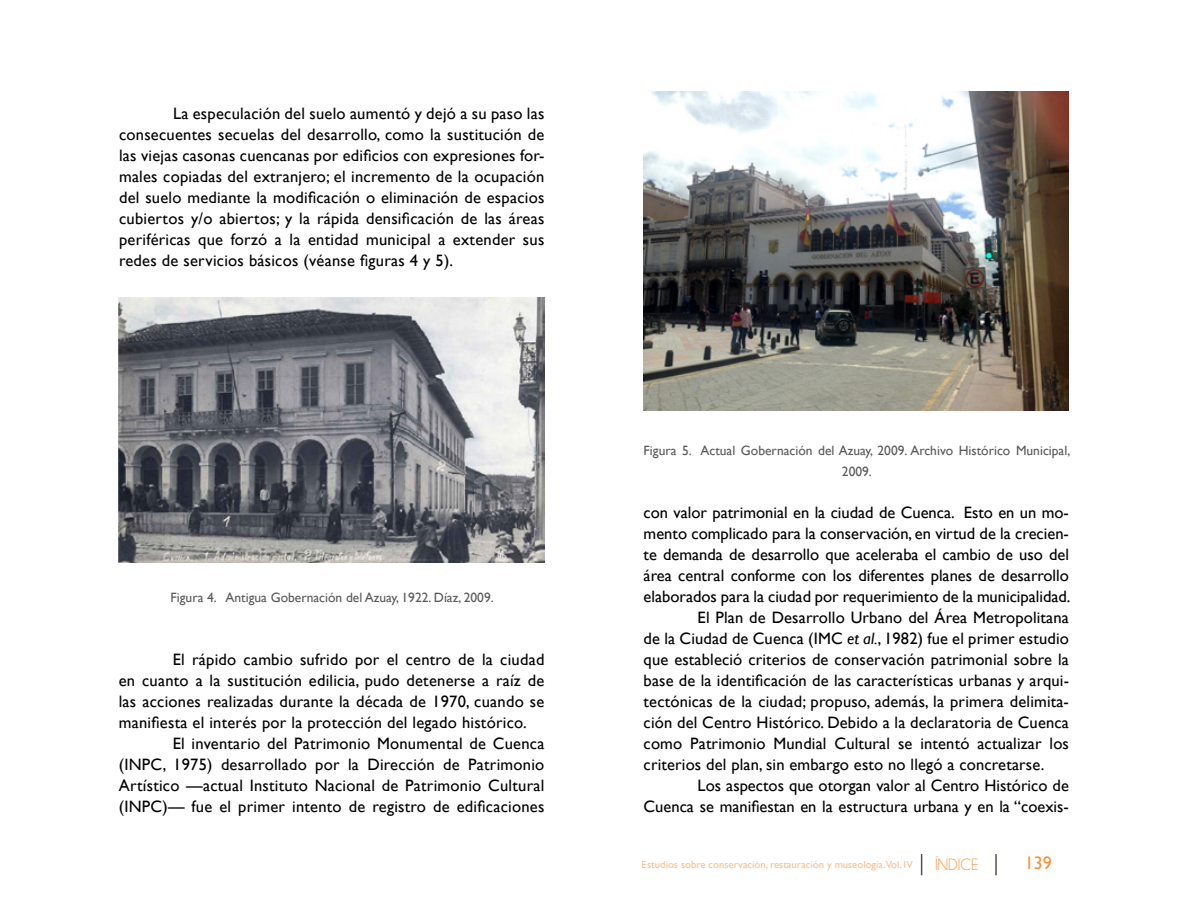
<style>
.page{position:relative;width:1188px;height:918px;background:#fff}
.page>*{position:absolute;margin:0;border:0;box-sizing:border-box;transform-origin:0 0}
.t1{font:18px "Gill Sans";color:#f4933c}
.t2{font:16.5px/21px "Gill Sans";letter-spacing:.01em;color:#000;text-align:justify}
.t3{font:16.5px "Champagne&Limousines";color:#f4933c}
.t4{font:13.5px/21px "Gill Sans";color:#58595b;text-align:center}
.t5{font:10.5px "Gill Sans";color:#f4933c}
.s1{font-style:italic}
</style>
<div class="page">
<hr style="left:995px;top:854px;width:2px;height:21px;background:#575146">
<svg style="left:921px;top:854px;width:1px;height:21px"></svg>
<img style="left:119px;top:298px;width:425px;height:265px">
<img style="left:644px;top:91px;width:425px;height:319px">
<p class="t2" style="left:119px;top:103px;width:427px;text-indent:54px">La especulación del suelo aumentó y dejó a su paso las consecuentes secuelas del desarrollo, como la sustitución de las viejas casonas cuencanas por edificios con expresiones for&shy;males copiadas del extranjero; el incremento de la ocupación del suelo mediante la modificación o eliminación de espacios cubiertos y/o abiertos; y la rápida densificación de las áreas periféricas que forzó a la entidad municipal a extender sus redes de servicios básicos (véanse figuras 4 y 5).</p>
<p class="t4" style="left:171px;top:587px;width:325px">Figura 4. Antigua Gobernación del Azuay, 1922. Díaz, 2009.</p>
<p class="t2" style="left:119px;top:649px;width:427px;text-indent:54px">El rápido cambio sufrido por el centro de la ciudad en cuanto a la sustitución edilicia, pudo detenerse a raíz de las acciones realizadas durante la década de 1970, cuando se manifiesta el interés por la protección del legado histórico.</p>
<p class="t2" style="left:119px;top:733px;width:427px;text-indent:54px">El inventario del Patrimonio Monumental de Cuenca (INPC, 1975) desarrollado por la Dirección de Patrimonio Artístico —actual Instituto Nacional de Patrimonio Cultural (INPC)— fue el primer intento de registro de edificaciones</p>
<p class="t4" style="left:644px;top:440px;width:428px">Figura 5. Actual Gobernación del Azuay, 2009. Archivo Histórico Municipal,<br>2009.</p>
<p class="t2" style="left:644px;top:502px;width:427px">con valor patrimonial en la ciudad de Cuenca. Esto en un mo-</p>
<p class="t2" style="left:644px;top:523px;width:427px">mento complicado para la conservación, en virtud de la crecien-</p>
<p class="t2" style="left:644px;top:544px;width:427px">te demanda de desarrollo que aceleraba el cambio de uso del</p>
<p class="t2" style="left:644px;top:565px;width:427px">área central conforme con los diferentes planes de desarrollo</p>
<p class="t2" style="left:644px;top:586px;width:428px">elaborados para la ciudad por requerimiento de la municipalidad.</p>
<p class="t2" style="left:698px;top:607px;width:373px">El Plan de Desarrollo Urbano del Área Metropolitana</p>
<p class="t2" style="left:644px;top:628px;width:427px">de la Ciudad de Cuenca (IMC <span class="s1">et al.</span>, 1982) fue el primer estudio</p>
<p class="t2" style="left:644px;top:649px;width:427px">que estableció criterios de conservación patrimonial sobre la</p>
<p class="t2" style="left:644px;top:670px;width:427px">base de la identificación de las características urbanas y arqui-</p>
<p class="t2" style="left:644px;top:691px;width:427px">tectónicas de la ciudad; propuso, además, la primera delimita-</p>
<p class="t2" style="left:644px;top:712px;width:427px">ción del Centro Histórico. Debido a la declaratoria de Cuenca</p>
<p class="t2" style="left:644px;top:733px;width:427px">como Patrimonio Mundial Cultural se intentó actualizar los</p>
<p class="t2" style="left:644px;top:754px;width:402px">criterios del plan, sin embargo esto no llegó a concretarse.</p>
<p class="t2" style="left:698px;top:775px;width:373px">Los aspectos que otorgan valor al Centro Histórico de</p>
<p class="t2" style="left:644px;top:796px;width:427px">Cuenca se manifiestan en la estructura urbana y en la “coexis-</p>
<p class="t5" style="left:642px;top:859px;width:272px">Estudios sobre conservación, restauración y museología.Vol. IV</p>
<p class="t3" style="left:935px;top:856px;width:45px">ÍNDICE</p>
<p class="t1" style="left:1025px;top:853px;width:28px">139</p>
</div>
